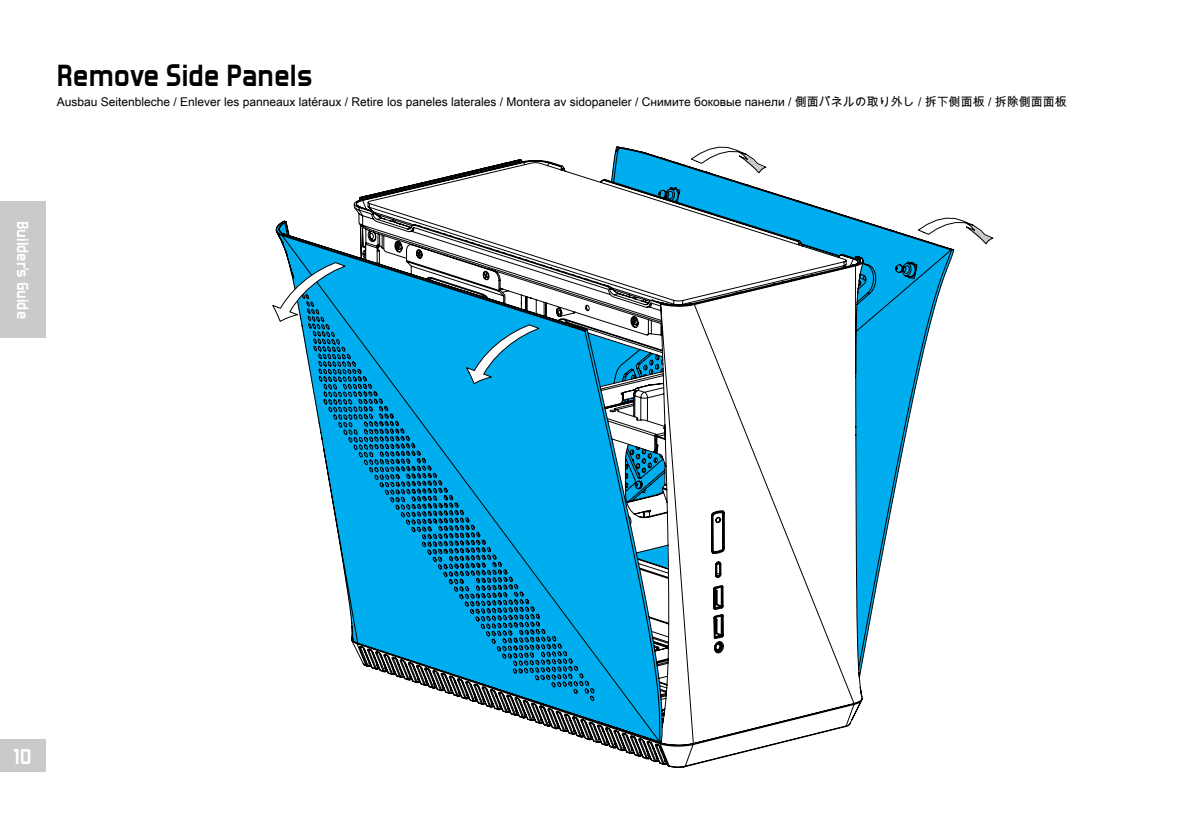
<style>
.page{position:relative;width:1191px;height:840px;background:#fff}
.page>*{position:absolute;margin:0;border:0;box-sizing:border-box;transform-origin:0 0}
.t1{font:700 34px "Forgotten Futurist";color:#000}
.t2{font:700 24px "Forgotten Futurist";color:#fff}
.t3{font:700 18px "Forgotten Futurist";color:#fff}
.t4{font:12px "Arial Unicode MS";color:#000}
</style>
<div class="page">
<div style="left:0;top:739px;width:45px;height:32px;background:#c9cacc"></div>
<div style="left:0;top:201px;width:45px;height:137px;background:#c9cacc"></div>
<svg style="left:275px;top:146px;width:680px;height:622px"></svg>
<svg style="left:272px;top:262px;width:74px;height:60px"></svg>
<svg style="left:690px;top:146px;width:77px;height:27px"></svg>
<svg style="left:465px;top:324px;width:75px;height:60px"></svg>
<svg style="left:917px;top:217px;width:77px;height:27px"></svg>
<h1 class="t1" style="left:57px;top:58px;width:258px">Remove Side Panels</h1>
<p class="t4" style="left:57px;top:93px;width:1011px">Ausbau Seitenbleche / Enlever les panneaux latéraux / Retire los paneles laterales / Montera av sidopaneler / Снимите боковые панели / 側面パネルの取り外し / 拆下侧面板 / 拆除側面面板</p>
<h3 class="t3" style="left:32px;top:220px;width:100px;rotate:90deg">Builder’s Guide</h3>
<h2 class="t2" style="left:14px;top:743px;width:20px">10</h2>
</div>
